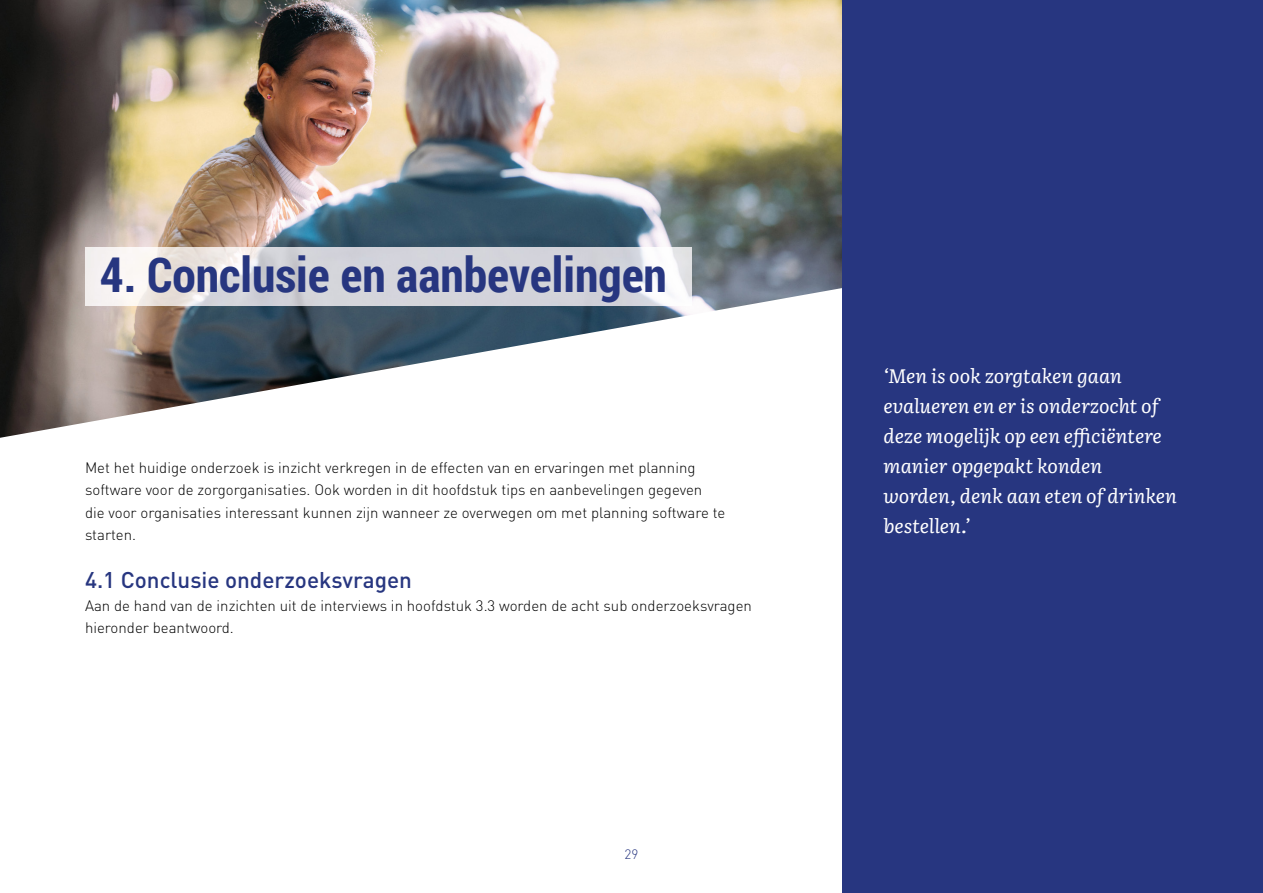
<style>
.page{position:relative;width:1263px;height:893px;background:#fff}
.page>*{position:absolute;margin:0;border:0;box-sizing:border-box;transform-origin:0 0}
.t1{font:700 48px "Roboto Condensed";color:#273680}
.t2{font:500 22.5px "DIN Pro";color:#273680}
.t3{font:italic 19.5px/30px "Literata";color:#fff}
.t4{font:300 15px/22.5px "DIN Pro";color:#000}
.t5{font:300 13.5px "DIN Pro";color:#273680}
</style>
<div class="page">
<div style="left:842px;top:0;width:421px;height:893px;background:#273680"></div>
<img style="left:0;top:0;width:842px;height:438px">
<img style="left:85px;top:248px;width:606px;height:57px">
<h1 class="t1" style="left:100px;top:241px;width:568px">4. Conclusie en aanbevelingen</h1>
<p class="t4" style="left:85px;top:456px;width:642px">Met het huidige onderzoek is inzicht verkregen in de effecten van en ervaringen met planning software voor de zorgorganisaties. Ook worden in dit hoofdstuk tips en aanbevelingen gegeven die voor organisaties interessant kunnen zijn wanneer ze overwegen om met planning software te starten.</p>
<h2 class="t2" style="left:85px;top:565px;width:328px">4.1 Conclusie onderzoeksvragen</h2>
<p class="t4" style="left:85px;top:594px;width:668px">Aan de hand van de inzichten uit de interviews in hoofdstuk 3.3 worden de acht sub onderzoeksvragen hieronder beantwoord.</p>
<p class="t5" style="left:624px;top:845px;width:15px">29</p>
<h3 class="t3" style="left:883px;top:359px;width:295px">‘Men is ook zorgtaken gaan evalueren en er is onderzocht of deze mogelijk op een efficiëntere manier opgepakt konden worden, denk aan eten of drinken bestellen.’</h3>
</div>
